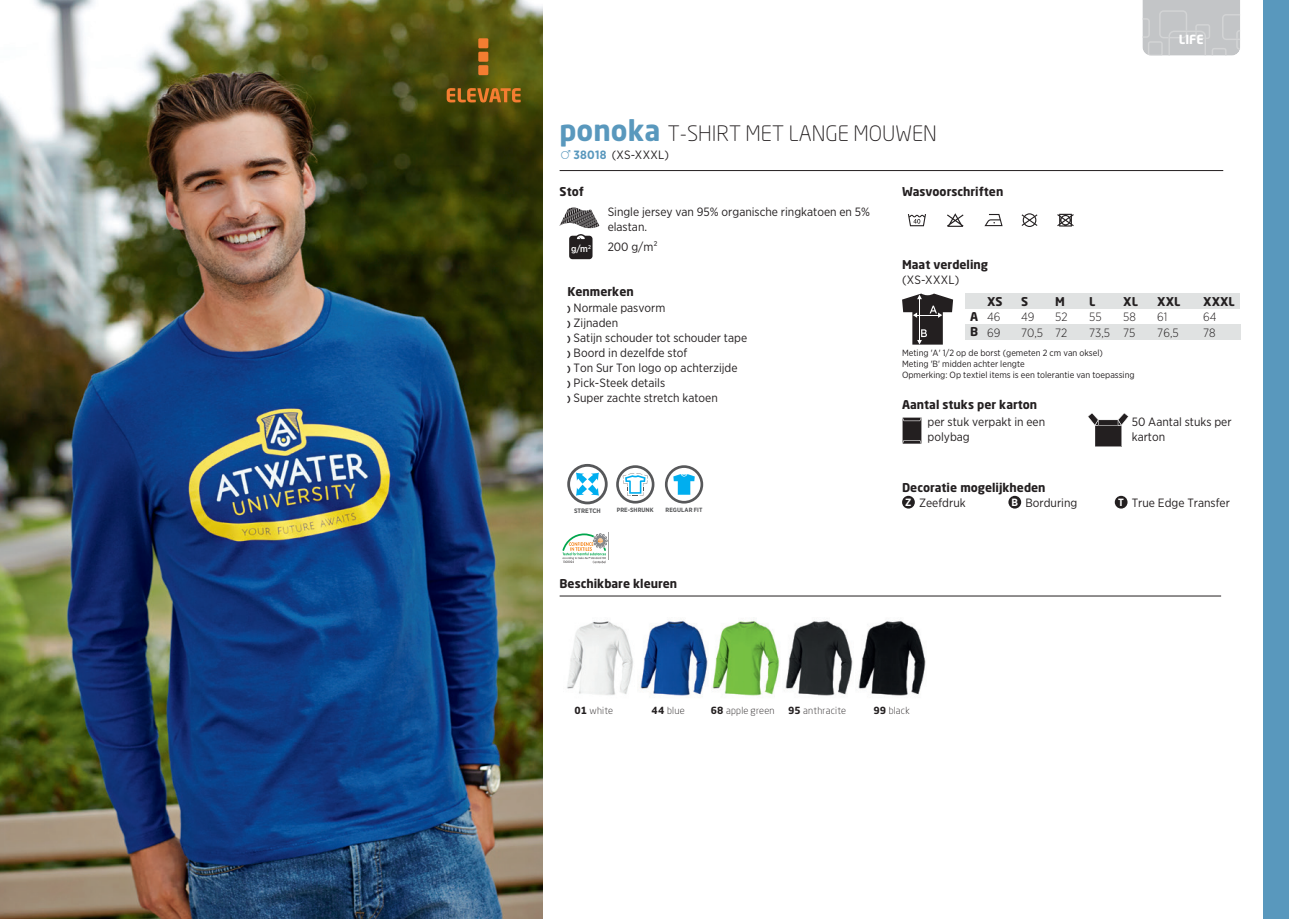
<style>
.page{position:relative;width:1289px;height:919px;background:#fff}
.page>*{position:absolute;margin:0;border:0;box-sizing:border-box;transform-origin:0 0}
.t1{font:300 21px "Neo Sans W1 G";color:#231f20}
.t2{font:700 12.45px "Neo Sans W1 G";color:#fff}
.t3{font:12px/15px "Gotham Narrow";color:#231f20}
.t4{font:700 12px/15.3px "Neo Sans W1 G";color:#231f20}
.t5{font:300 12px "Gotham Narrow";color:#231f20}
.t6{font:300 9.75px "Neo Sans W1 G";letter-spacing:.02em;color:#231f20}
.t7{font:500 9.3px "Gotham Narrow";color:#fff}
.t8{font:9px/10.8px "Gotham Narrow";color:#231f20}
.t9{font:700 6.45px "Gotham Narrow";letter-spacing:.005em;color:#57585a}
.t10{font:700 6.15px "Gotham Narrow";letter-spacing:.005em;color:#57585a}
.s1{font-weight:700;font-size:28.5px;color:#5998bd}
.s2{font-family:"pfcprijssysmbolen";font-size:13.5px;color:#5998bd}
.s3{font-weight:700;color:#5998bd}
.s4{font-weight:700;font-size:9px}
.s5{font-weight:700;font-size:10.5px;color:#fff}
.s6{font-weight:700}
</style>
<div class="page">
<div style="left:1263px;top:0;width:25px;height:918px;background:#5998bd"></div>
<img style="left:0;top:0;width:542px;height:918px">
<svg style="left:446px;top:88px;width:74px;height:14px"></svg>
<div style="left:478px;top:65px;width:10px;height:10px;background:#f47d31"></div>
<div style="left:478px;top:52px;width:10px;height:10px;background:#f47d31"></div>
<div style="left:478px;top:38px;width:10px;height:10px;background:#f47d31"></div>
<svg style="left:562px;top:533px;width:46px;height:30px"></svg>
<div style="left:965px;top:293px;width:274px;height:16px;background:#e0e2e2"></div>
<div style="left:965px;top:324px;width:275px;height:15px;background:#e0e2e2"></div>
<svg style="left:1088px;top:413px;width:40px;height:34px"></svg>
<svg style="left:902px;top:417px;width:19px;height:27px"></svg>
<svg style="left:902px;top:293px;width:51px;height:51px"></svg>
<div style="left:569px;top:236px;width:23px;height:23px;background:#231f20;border-radius:3px"></div>
<svg style="left:575px;top:234px;width:11px;height:6px"></svg>
<svg style="left:559px;top:207px;width:40px;height:21px"></svg>
<svg style="left:567px;top:464px;width:40px;height:40px"></svg>
<svg style="left:616px;top:465px;width:38px;height:38px"></svg>
<svg style="left:665px;top:465px;width:38px;height:38px"></svg>
<div style="left:902px;top:496px;width:12px;height:12px;background:#231f20;border-radius:50%"></div>
<div style="left:1008px;top:496px;width:13px;height:12px;background:#231f20;border-radius:50%"></div>
<div style="left:1114px;top:496px;width:13px;height:12px;background:#231f20;border-radius:50%"></div>
<hr style="left:559px;top:170px;width:664px;height:1px;background:#231f20">
<hr style="left:559px;top:595px;width:662px;height:1px;background:#231f20">
<svg style="left:908px;top:214px;width:18px;height:12px"></svg>
<svg style="left:947px;top:213px;width:16px;height:14px"></svg>
<svg style="left:984px;top:214px;width:18px;height:12px"></svg>
<svg style="left:1021px;top:213px;width:16px;height:14px"></svg>
<svg style="left:1057px;top:214px;width:16px;height:12px"></svg>
<svg style="left:1142px;top:0;width:98px;height:56px;background:#c5c7c9"></svg>
<img style="left:567px;top:621px;width:66px;height:74px">
<img style="left:640px;top:620px;width:286px;height:76px">
<img style="left:709px;top:620px;width:1px;height:76px">
<h1 class="t1" style="left:559px;top:120px;width:379px"><span class="s1">ponoka</span> T-SHIRT MET LANGE MOUWEN</h1>
<p class="t3" style="left:559px;top:147px;width:111px"><span class="s2">m</span> <span class="s3">38018</span> (XS-XXXL)</p>
<p class="t4" style="left:559px;top:184px;width:26px">Stof</p>
<p class="t4" style="left:902px;top:184px;width:103px">Wasvoorschriften</p>
<p class="t7" style="left:571px;top:243px;width:22px">g/m<sup>2</sup></p>
<p class="t3" style="left:607px;top:204px;width:264px">Single jersey van 95% organische ringkatoen en 5% elastan.</p>
<p class="t3" style="left:607px;top:239px;width:52px">200 g/m2</p>
<p class="t4" style="left:902px;top:256px;width:87px">Maat verdeling</p>
<p class="t2" style="left:1178px;top:31px;width:26px">LIFE</p>
<p class="t4" style="left:567px;top:284px;width:68px">Kenmerken</p>
<p class="t3" style="left:567px;top:300px;width:181px"><span class="s4">)</span> Normale pasvorm<br><span class="s4">)</span> Zijnaden<br><span class="s4">)</span> Satijn schouder tot schouder tape <span class="s4">)</span> Boord in dezelfde stof<br><span class="s4">)</span> Ton Sur Ton logo op achterzijde<br><span class="s4">)</span> Pick-Steek details<br><span class="s4">)</span> Super zachte stretch katoen</p>
<p class="t9" style="left:574px;top:506px;width:28px">STRETCH</p>
<p class="t10" style="left:617px;top:505px;width:38px">PRE-SHRUNK</p>
<p class="t10" style="left:665px;top:505px;width:38px">REGULAR FIT</p>
<p class="t4" style="left:559px;top:575px;width:119px">Beschikbare kleuren</p>
<p class="t3" style="left:902px;top:272px;width:59px">(XS-XXXL)</p>
<p class="t4" style="left:970px;top:309px;width:10px">A<br>B</p>
<p class="t4" style="left:987px;top:293px;width:17px">XS</p>
<p class="t4" style="left:1021px;top:293px;width:9px">S</p>
<p class="t4" style="left:1055px;top:293px;width:11px">M</p>
<p class="t4" style="left:1089px;top:293px;width:8px">L</p>
<p class="t4" style="left:1123px;top:293px;width:16px">XL</p>
<p class="t4" style="left:1157px;top:293px;width:25px">XXL</p>
<p class="t4" style="left:1203px;top:293px;width:33px">XXXL</p>
<p class="t5" style="left:987px;top:310px;width:15px">46</p>
<p class="t5" style="left:1021px;top:310px;width:15px">49</p>
<p class="t5" style="left:1055px;top:310px;width:14px">52</p>
<p class="t5" style="left:1089px;top:310px;width:14px">55</p>
<p class="t5" style="left:1123px;top:310px;width:14px">58</p>
<p class="t5" style="left:1157px;top:310px;width:12px">61</p>
<p class="t5" style="left:1203px;top:310px;width:15px">64</p>
<p class="t5" style="left:987px;top:325px;width:15px">69</p>
<p class="t5" style="left:1021px;top:325px;width:48px">70,5 72</p>
<p class="t5" style="left:1089px;top:325px;width:48px">73,5 75</p>
<p class="t5" style="left:1157px;top:325px;width:23px">76,5</p>
<p class="t5" style="left:1203px;top:325px;width:14px">78</p>
<p class="t8" style="left:902px;top:347px;width:234px">Meting 'A' 1/2 op de borst (gemeten 2 cm van oksel)<br>Meting 'B' midden achter lengte<br>Opmerking: Op textiel items is een tolerantie van toepassing</p>
<p class="t3" style="left:1131px;top:414px;width:101px">50 Aantal stuks per karton</p>
<p class="t4" style="left:902px;top:397px;width:137px">Aantal stuks per karton</p>
<p class="t3" style="left:927px;top:414px;width:119px">per stuk verpakt in een polybag</p>
<p class="t4" style="left:902px;top:479px;width:145px">Decoratie mogelijkheden</p>
<p class="t3" style="left:905px;top:495px;width:62px"><span class="s5">Z</span> Zeefdruk</p>
<p class="t3" style="left:1011px;top:495px;width:67px"><span class="s5">B</span> Borduring</p>
<p class="t3" style="left:1118px;top:495px;width:113px"><span class="s5">T</span> True Edge Transfer</p>
<p class="t6" style="left:574px;top:704px;width:40px"><span class="s6">01</span> white</p>
<p class="t6" style="left:651px;top:704px;width:35px"><span class="s6">44</span> blue</p>
<p class="t6" style="left:710px;top:704px;width:65px"><span class="s6">68</span> apple green</p>
<p class="t6" style="left:788px;top:704px;width:60px"><span class="s6">95</span> anthracite</p>
<p class="t6" style="left:873px;top:704px;width:38px"><span class="s6">99</span> black</p>
</div>
